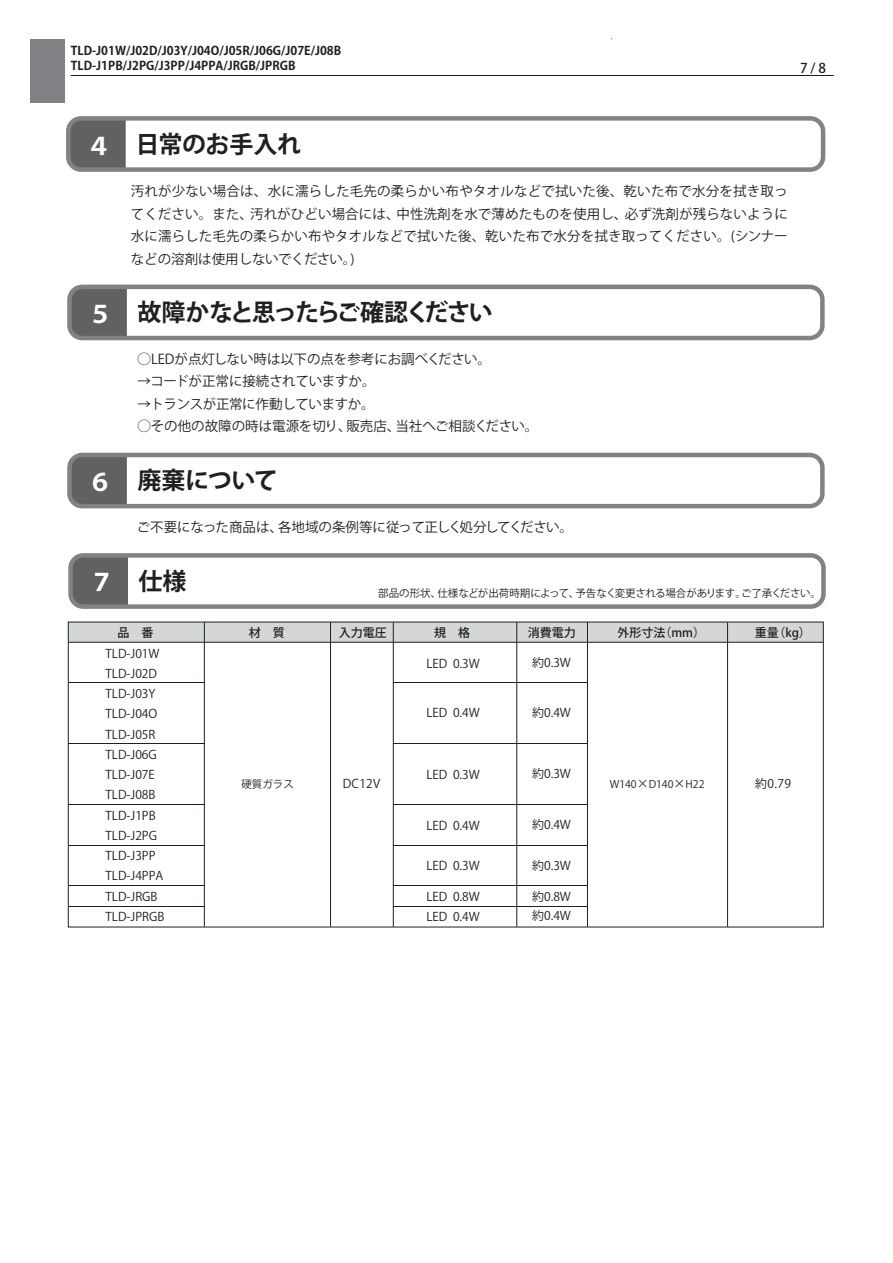
<style>
.page{position:relative;width:893px;height:1263px;background:#fff}
.page>*{position:absolute;margin:0;border:0;box-sizing:border-box;transform-origin:0 0}
.t1{font:700 24px "Koz Go Pro";letter-spacing:-.09em;color:#231f20}
.t2{font:700 24px "Koz Go Pro";letter-spacing:-.01em;color:#231f20}
.t3{font:700 24px "Koz Go Pro";letter-spacing:-.03em;color:#231f20}
.t4{font:700 24px "Koz Go Pro";color:#fff}
.t5{font:13.5px/22.5px "Koz Go Pro";color:#231f20;text-align:justify}
.t6{font:13.5px/22.5px "Koz Go Pro";letter-spacing:-.03em;color:#231f20}
.t7{font:500 13.5px "Koz Go Pro";color:#231f20}
.t8{font:12px/20.2px "Koz Go Pro";color:#231f20}
.t9{font:700 12px/15px "Koz Go Pro";color:#231f20}
.t10{font:500 12px "Koz Go Pro";color:#231f20}
.t11{font:10.5px "Koz Go Pro";letter-spacing:-.03em;color:#231f20}
.t12{font:10.5px "Koz Go Pro";color:#231f20}
.s1{color:#fff}
.s2{font-size:12px}
</style>
<div class="page">
<div style="left:72px;top:290px;width:55px;height:45px;background:#616164"></div>
<div style="left:67px;top:285px;width:758px;height:55px;border:4px solid #808285;border-radius:13px"></div>
<div style="left:71px;top:121px;width:55px;height:46px;background:#616164"></div>
<div style="left:66px;top:116px;width:759px;height:56px;border:4px solid #808285;border-radius:13px"></div>
<div style="left:30px;top:39px;width:34px;height:64px;background:#808285"></div>
<hr style="left:71px;top:75px;width:763px;height:1px;background:#211814">
<div style="left:72px;top:458px;width:55px;height:45px;background:#616164"></div>
<div style="left:67px;top:453px;width:758px;height:55px;border:4px solid #808285;border-radius:13px"></div>
<div style="left:73px;top:558px;width:55px;height:46px;background:#616164"></div>
<div style="left:68px;top:553px;width:758px;height:56px;border:4px solid #808285;border-radius:13px"></div>
<div style="left:68px;top:622px;width:755px;height:20px;background:#d5d6d8"></div>
<hr style="left:68px;top:642px;width:755px;height:1px;background:#231f20">
<hr style="left:204px;top:622px;width:1px;height:305px;background:#231f20">
<hr style="left:330px;top:622px;width:1px;height:305px;background:#231f20">
<hr style="left:393px;top:622px;width:1px;height:305px;background:#231f20">
<hr style="left:587px;top:622px;width:1px;height:305px;background:#231f20">
<hr style="left:727px;top:622px;width:1px;height:305px;background:#231f20">
<hr style="left:517px;top:622px;width:1px;height:305px;background:#231f20">
<hr style="left:68px;top:682px;width:136px;height:1px;background:#231f20">
<hr style="left:68px;top:743px;width:136px;height:1px;background:#231f20">
<hr style="left:68px;top:804px;width:136px;height:1px;background:#231f20">
<hr style="left:68px;top:845px;width:136px;height:1px;background:#231f20">
<hr style="left:68px;top:886px;width:136px;height:1px;background:#231f20">
<hr style="left:68px;top:906px;width:136px;height:1px;background:#231f20">
<hr style="left:394px;top:682px;width:194px;height:1px;background:#231f20">
<hr style="left:394px;top:743px;width:194px;height:1px;background:#231f20">
<hr style="left:394px;top:804px;width:194px;height:1px;background:#231f20">
<hr style="left:394px;top:845px;width:194px;height:1px;background:#231f20">
<hr style="left:394px;top:886px;width:194px;height:1px;background:#231f20">
<hr style="left:394px;top:906px;width:194px;height:1px;background:#231f20">
<p class="t9" style="left:71px;top:44px;width:272px">TLD-J01W/J02D/J03Y/J04O/J05R/J06G/J07E/J08B<br>TLD-J1PB/J2PG/J3PP/J4PPA/JRGB/JPRGB</p>
<p class="t7" style="left:800px;top:59px;width:28px">7 / 8</p>
<h1 class="t2" style="left:87px;top:129px;width:216px"><span class="s1">４</span> 日常のお手入れ</h1>
<h1 class="t4" style="left:88px;top:299px;width:26px">５</h1>
<h1 class="t4" style="left:88px;top:466px;width:26px">６</h1>
<p class="t5" style="left:131px;top:180px;width:659px">汚れが少ない場合は、水に濡らした毛先の柔らかい布やタオルなどで拭いた後、乾いた布で水分を拭き取ってください。また、汚れがひどい場合には、中性洗剤を水で薄めたものを使用し、必ず洗剤が残らないように水に濡らした毛先の柔らかい布やタオルなどで拭いた後、乾いた布で水分を拭き取ってください。(シンナーなどの溶剤は使用しないでください。)</p>
<h1 class="t1" style="left:138px;top:297px;width:357px">故障かなと思ったらご確認ください</h1>
<p class="t5" style="left:138px;top:348px;width:355px">◯LEDが点灯しない時は以下の点を参考にお調べください。</p>
<p class="t5" style="left:138px;top:371px;width:240px">→コードが正常に接続されていますか。</p>
<p class="t6" style="left:138px;top:393px;width:402px">→トランスが正常に作動していますか。<br>◯その他の故障の時は電源を切り、販売店、当社へご相談ください。</p>
<h1 class="t3" style="left:138px;top:465px;width:142px">廃棄について</h1>
<p class="t5" style="left:137px;top:516px;width:438px">ご不要になった商品は、各地域の条例等に従って正しく処分してください。</p>
<h1 class="t4" style="left:90px;top:567px;width:25px">７</h1>
<h1 class="t3" style="left:139px;top:566px;width:49px">仕様</h1>
<p class="t11" style="left:378px;top:586px;width:444px">部品の形状、仕様などが出荷時期によって、予告なく変更される場合があります。ご了承ください。</p>
<p class="t10" style="left:118px;top:625px;width:37px">品　番</p>
<p class="t10" style="left:249px;top:625px;width:37px">材　質</p>
<p class="t10" style="left:339px;top:625px;width:49px">入力電圧</p>
<p class="t10" style="left:434px;top:625px;width:37px">規　格</p>
<p class="t10" style="left:528px;top:625px;width:49px">消費電力</p>
<p class="t10" style="left:617px;top:625px;width:89px">外形寸法（mm）</p>
<p class="t10" style="left:755px;top:625px;width:58px">重量（kg）</p>
<p class="t8" style="left:106px;top:643px;width:60px">TLD-J01W<br>TLD-J02D<br>TLD-J03Y<br>TLD-J04O<br>TLD-J05R<br>TLD-J06G<br>TLD-J07E<br>TLD-J08B<br>TLD-J1PB<br>TLD-J2PG<br>TLD-J3PP<br>TLD-J4PPA<br>TLD-JRGB<br>TLD-JPRGB</p>
<p class="t8" style="left:427px;top:653px;width:55px">LED 0.3W</p>
<p class="t8" style="left:532px;top:653px;width:40px">約0.3W</p>
<p class="t8" style="left:427px;top:703px;width:55px">LED 0.4W</p>
<p class="t8" style="left:532px;top:702px;width:40px">約0.4W</p>
<p class="t8" style="left:427px;top:764px;width:55px">LED 0.3W</p>
<p class="t8" style="left:532px;top:764px;width:40px">約0.3W</p>
<p class="t12" style="left:241px;top:778px;width:54px">硬質ガラス</p>
<p class="t8" style="left:343px;top:774px;width:39px">DC12V</p>
<p class="t12" style="left:610px;top:778px;width:96px">W140<span class="s2">×</span>D140<span class="s2">×</span>H22</p>
<p class="t8" style="left:755px;top:774px;width:37px">約0.79</p>
<p class="t8" style="left:427px;top:815px;width:55px">LED 0.4W</p>
<p class="t8" style="left:532px;top:815px;width:40px">約0.4W</p>
<p class="t8" style="left:427px;top:856px;width:55px">LED 0.3W</p>
<p class="t8" style="left:532px;top:855px;width:40px">約0.3W</p>
<p class="t8" style="left:427px;top:887px;width:55px;line-height:19.5px">LED 0.8W<br>LED 0.4W</p>
<p class="t8" style="left:532px;top:887px;width:40px;line-height:19.5px">約0.8W約0.4W</p>
</div>
